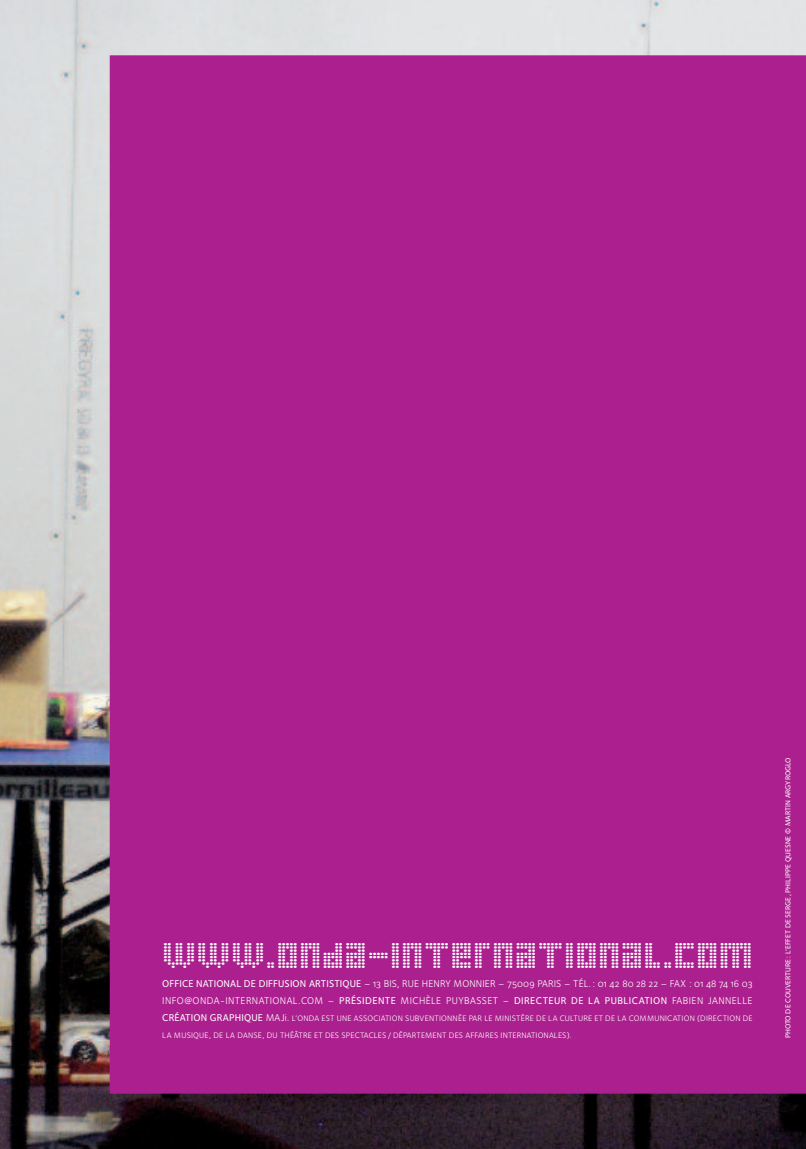
<style>
.page{position:relative;width:806px;height:1149px;background:#fff}
.page>*{position:absolute;margin:0;border:0;box-sizing:border-box;transform-origin:0 0}
.t1{font:32.25px "Onda";color:#fff;scale:1.2 1}
.t2{font:10.2px/17px "Foundry Sterling Book OSF";letter-spacing:.04em;color:#fff}
.t3{font:8.25px/17px "Foundry Sterling Book OSF";letter-spacing:.025em;color:#fff}
.t4{font:7.5px "Foundry Sterling Medium OSF";color:#fff}
.s1{font-family:"Foundry Sterling Medium OSF"}
.s2{font-family:"Foundry Sterling Medium OSF";font-size:10.2px}
.s3{font-size:10.2px}
</style>
<div class="page">
<img style="left:0;top:0;width:806px;height:1148px">
<div style="left:110px;top:55px;width:696px;height:1038px;background:#ab208e"></div>
<h1 class="t1" style="left:162px;top:943px;width:493px">WWW.ONDA-INTERNATIONAL.COM</h1>
<p class="t2" style="left:162px;top:975px;width:592px"><span class="s1">OFFICE NATIONAL DE DIFFUSION ARTISTIQUE</span> – 13 BIS, RUE HENRY MONNIER – 75009 PARIS – TÉL. : 01 42 80 28 22 – FAX : 01 48 74 16 03<br>INFO@ONDA-INTERNATIONAL.COM – <span class="s1">PRÉSIDENTE</span> MICHÈLE PUYBASSET – <span class="s1">DIRECTEUR DE LA PUBLICATION</span> FABIEN JANNELLE</p>
<p class="t3" style="left:162px;top:1010px;width:592px"><span class="s2">CRÉATION GRAPHIQUE</span> <span class="s3">MAJi.</span> L’ONDA EST UNE ASSOCIATION SUBVENTIONNÉE PAR LE MINISTÈRE DE LA CULTURE ET DE LA COMMUNICATION (DIRECTION DE<br>LA MUSIQUE, DE LA DANSE, DU THÉÂTRE ET DES SPECTACLES / DÉPARTEMENT DES AFFAIRES INTERNATIONALES).</p>
<p class="t4" style="left:785px;top:1037px;width:282px;rotate:-90deg">PHOTO DE COUVERTURE : L’EFFET DE SERGE, PHILIPPE QUESNE © MARTIN ARGYROGLO</p>
</div>
